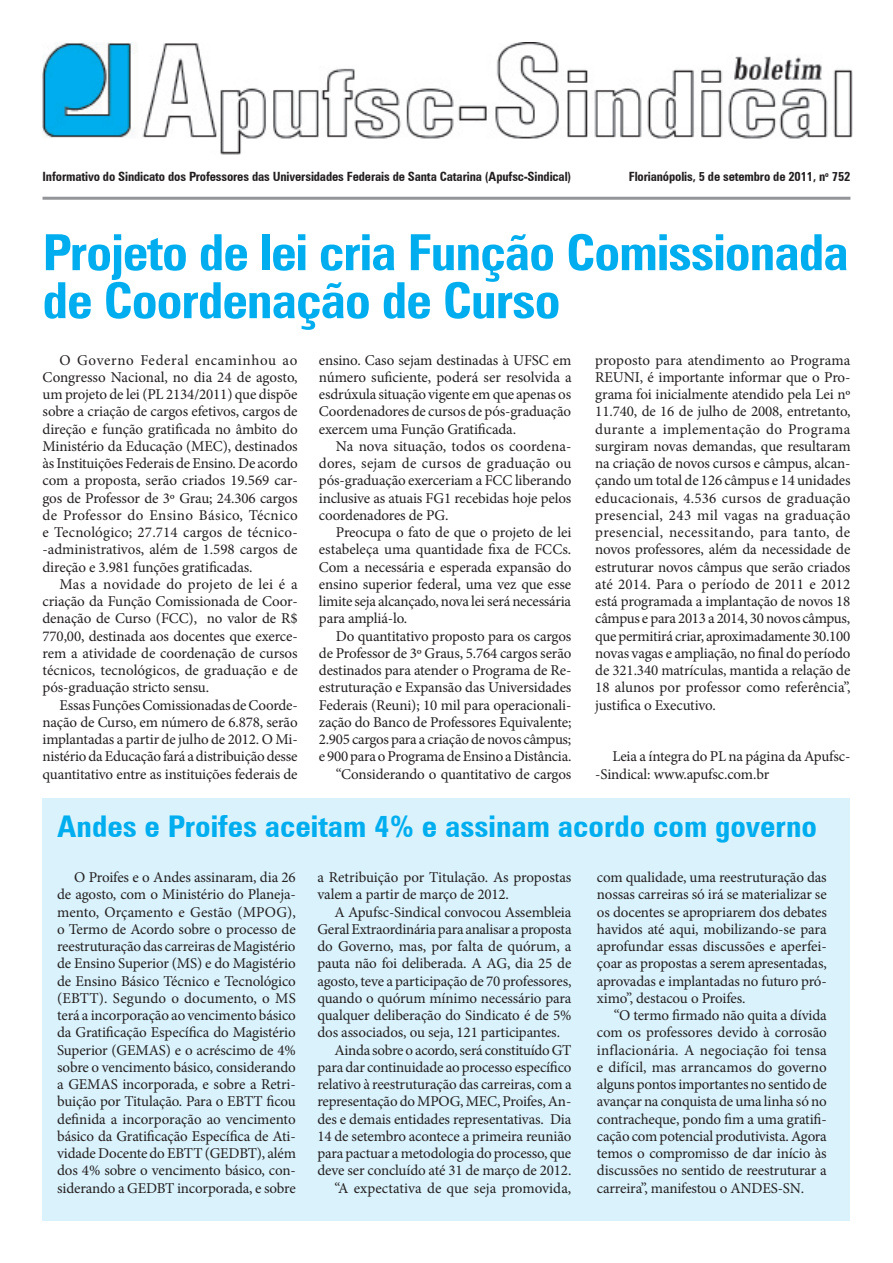
<style>
.page{position:relative;width:893px;height:1263px;background:#fff}
.page>*{position:absolute;margin:0;border:0;box-sizing:border-box;transform-origin:0 0}
.t1{font:700 condensed 49.8px/48px "Zurich BT";letter-spacing:-.02em;color:#00aeef;scale:1.05 1}
.t2{font:700 condensed 30px "Zurich BT";color:#00aeef;scale:1.05 1}
.textos{font:15px/17.2px "Minion Pro";letter-spacing:-.01em;color:#231f20;text-align:justify}
.t3{font:700 condensed 12.75px "Zurich BT";letter-spacing:-.01em;color:#231f20}
</style>
<div class="page">
<img style="left:43px;top:43px;width:810px;height:111px">
<hr style="left:43px;top:197px;width:807px;height:3px;background:#939598">
<div style="left:43px;top:798px;width:807px;height:422px;background:#d9f2fc"></div>
<p class="t3" style="left:43px;top:169px;width:530px">Informativo do Sindicato dos Professores das Universidades Federais de Santa Catarina (Apufsc-Sindical)</p>
<p class="t3" style="left:629px;top:169px;width:223px">Florianópolis, 5 de setembro de 2011, n<sup>o</sup> 752</p>
<p class="t1" style="left:43px;top:228px;width:769px">Projeto de lei cria Função Comissionada de Coordenação de Curso</p>
<p class="textos" style="left:43px;top:351px;width:257px;text-indent:17px">O Governo Federal encaminhou ao Congresso Nacional, no dia 24 de agosto, um projeto de lei (PL 2134/2011) que dispõe sobre a criação de cargos efetivos, cargos de direção e função gratificada no âmbito do Ministério da Educação (MEC), destinados às Instituições Federais de Ensino. De acordo com a proposta, serão criados 19.569 car&shy;gos de Professor de 3º Grau; 24.306 cargos de Professor do Ensino Básico, Técnico e Tecnológico; 27.714 cargos de técnico--administrativos, além de 1.598 cargos de direção e 3.981 funções gratificadas.</p>
<p class="textos" style="left:43px;top:575px;width:257px;text-indent:17px">Mas a novidade do projeto de lei é a criação da Função Comissionada de Coor&shy;denação de Curso (FCC), no valor de R$ 770,00, destinada aos docentes que exerce&shy;rem a atividade de coordenação de cursos técnicos, tecnológicos, de graduação e de pós-graduação stricto sensu.</p>
<p class="textos" style="left:43px;top:696px;width:257px;text-indent:17px">Essas Funções Comissionadas de Coorde&shy;nação de Curso, em número de 6.878, serão implantadas a partir de julho de 2012. O Mi&shy;nistério da Educação fará a distribuição desse quantitativo entre as instituições federais de</p>
<p class="textos" style="left:319px;top:351px;width:254px">ensino. Caso sejam destinadas à UFSC em número suficiente, poderá ser resolvida a esdrúxula situação vigente em que apenas os Coordenadores de cursos de pós-graduação exercem uma Função Gratificada.</p>
<p class="textos" style="left:319px;top:437px;width:254px;text-indent:17px">Na nova situação, todos os coordena&shy;dores, sejam de cursos de graduação ou pós-graduação exerceriam a FCC liberando inclusive as atuais FG1 recebidas hoje pelos coordenadores de PG.</p>
<p class="textos" style="left:319px;top:524px;width:254px;text-indent:17px">Preocupa o fato de que o projeto de lei estabeleça uma quantidade fixa de FCCs.<br>Com a necessária e esperada expansão do ensino superior federal, uma vez que esse limite seja alcançado, nova lei será necessária para ampliá-lo.</p>
<p class="textos" style="left:319px;top:627px;width:254px;text-indent:17px">Do quantitativo proposto para os cargos de Professor de 3º Graus, 5.764 cargos serão destinados para atender o Programa de Re&shy;estruturação e Expansão das Universidades Federais (Reuni); 10 mil para operacionali&shy;zação do Banco de Professores Equivalente; 2.905 cargos para a criação de novos câmpus; e 900 para o Programa de Ensino a Distância.</p>
<p class="textos" style="left:336px;top:765px;width:237px">“Considerando o quantitativo de cargos</p>
<p class="textos" style="left:595px;top:351px;width:257px">proposto para atendimento ao Programa REUNI, é importante informar que o Pro&shy;grama foi inicialmente atendido pela Lei nº 11.740, de 16 de julho de 2008, entretanto, durante a implementação do Programa surgiram novas demandas, que resultaram na criação de novos cursos e câmpus, alcan&shy;çando um total de 126 câmpus e 14 unidades educacionais, 4.536 cursos de graduação presencial, 243 mil vagas na graduação presencial, necessitando, para tanto, de novos professores, além da necessidade de estruturar novos câmpus que serão criados até 2014. Para o período de 2011 e 2012 está programada a implantação de novos 18 câmpus e para 2013 a 2014, 30 novos câmpus, que permitirá criar, aproximadamente 30.100 novas vagas e ampliação, no final do período de 321.340 matrículas, mantida a relação de 18 alunos por professor como referência”, justifica o Executivo.</p>
<p class="textos" style="left:595px;top:748px;width:257px;text-indent:17px">Leia a íntegra do PL na página da Apufsc--Sindical: www.apufsc.com.br</p>
<p class="t2" style="left:57px;top:808px;width:725px">Andes e Proifes aceitam 4% e assinam acordo com governo</p>
<p class="textos" style="left:57px;top:869px;width:240px;text-indent:17px">O Proifes e o Andes assinaram, dia 26 de agosto, com o Ministério do Planeja&shy;mento, Orçamento e Gestão (MPOG), o Termo de Acordo sobre o processo de reestruturação das carreiras de Magistério de Ensino Superior (MS) e do Magistério de Ensino Básico Técnico e Tecnológico (EBTT). Segundo o documento, o MS terá a incorporação ao vencimento básico da Gratificação Específica do Magistério Superior (GEMAS) e o acréscimo de 4% sobre o vencimento básico, considerando a GEMAS incorporada, e sobre a Retri&shy;buição por Titulação. Para o EBTT ficou definida a incorporação ao vencimento básico da Gratificação Específica de Ati&shy;vidade Docente do EBTT (GEDBT), além dos 4% sobre o vencimento básico, con&shy;siderando a GEDBT incorporada, e sobre</p>
<p class="textos" style="left:317px;top:869px;width:256px">a Retribuição por Titulação. As propostas valem a partir de março de 2012.</p>
<p class="textos" style="left:317px;top:903px;width:256px;text-indent:17px">A Apufsc-Sindical convocou Assembleia Geral Extraordinária para analisar a proposta do Governo, mas, por falta de quórum, a pauta não foi deliberada. A AG, dia 25 de agosto, teve a participação de 70 professores, quando o quórum mínimo necessário para qualquer deliberação do Sindicato é de 5% dos associados, ou seja, 121 participantes.</p>
<p class="textos" style="left:317px;top:1041px;width:256px;text-indent:17px">Ainda sobre o acordo, será constituído GT para dar continuidade ao processo específico relativo à reestruturação das carreiras, com a representação do MPOG, MEC, Proifes, An&shy;des e demais entidades representativas. Dia 14 de setembro acontece a primeira reunião para pactuar a metodologia do processo, que deve ser concluído até 31 de março de 2012.</p>
<p class="textos" style="left:334px;top:1179px;width:238px">“A expectativa de que seja promovida,</p>
<p class="textos" style="left:597px;top:869px;width:231px">com qualidade, uma reestruturação das nossas carreiras só irá se materializar se os docentes se apropriarem dos debates havidos até aqui, mobilizando-se para aprofundar essas discussões e aperfei&shy;çoar as propostas a serem apresentadas, aprovadas e implantadas no futuro pró&shy;ximo”, destacou o Proifes.</p>
<p class="textos" style="left:597px;top:1007px;width:231px;text-indent:17px">“O termo firmado não quita a dívida com os professores devido à corrosão inflacionária. A negociação foi tensa e difícil, mas arrancamos do governo alguns pontos importantes no sentido de avançar na conquista de uma linha só no contracheque, pondo fim a uma gratifi&shy;cação com potencial produtivista. Agora temos o compromisso de dar início às discussões no sentido de reestruturar a carreira”, manifestou o ANDES-SN.</p>
</div>
